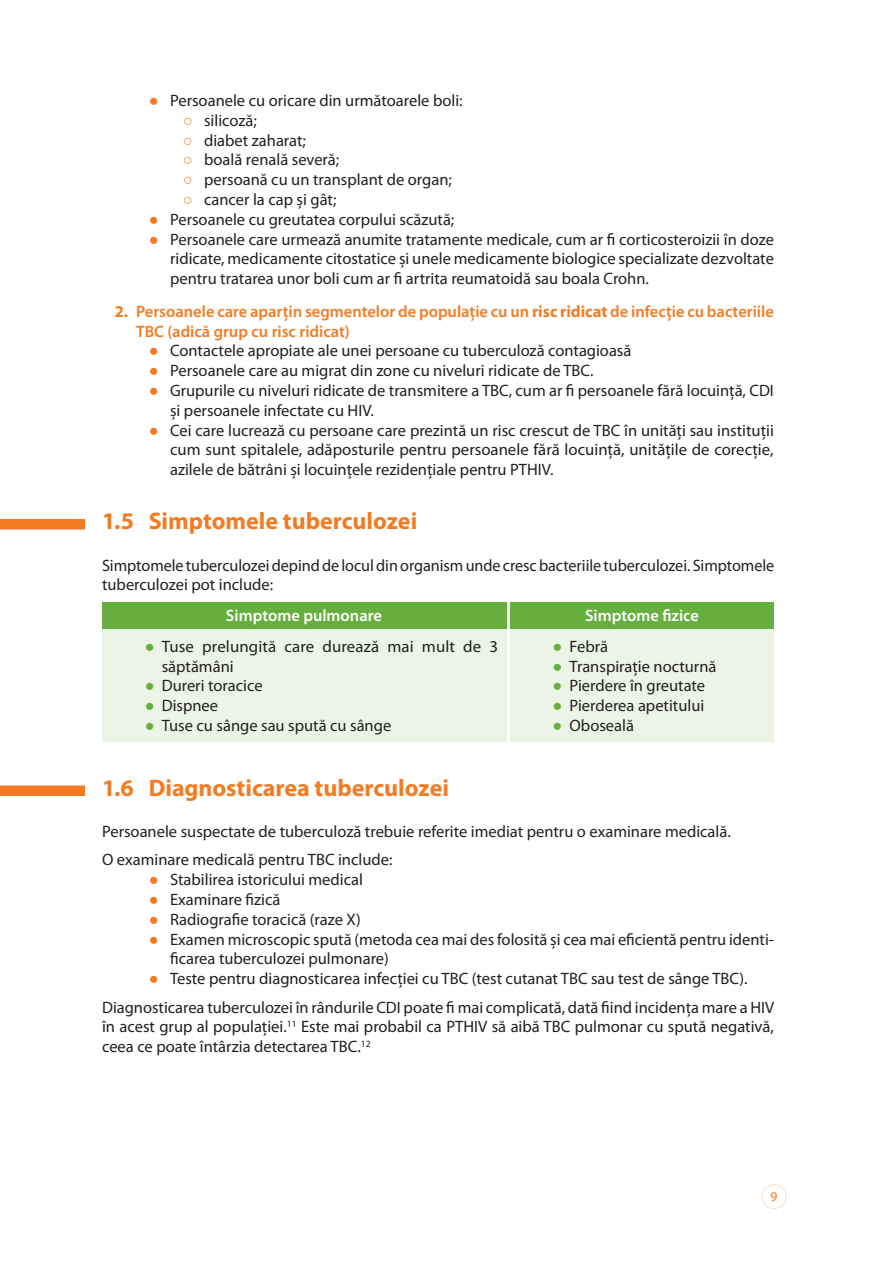
<style>
.page{position:relative;width:893px;height:1263px;background:#fff}
.page>*{position:absolute;margin:0;border:0;box-sizing:border-box;transform-origin:0 0}
.Plk_2{font:700 24px "Myriad Pro";color:#f47b21}
.punktidega{font:16.5px/19.8px "Myriad Pro";color:#231f20}
.tavakiri_enne_vahe{font:16.5px/19.8px "Myriad Pro";color:#231f20}
.numbritega_väike_plk{font:600 16.5px/19.8px "Myriad Pro";color:#f47b21}
.punktidega_2__tase{font:16.5px "Myriad Pro";color:#231f20}
.t1{font:600 16.5px "Myriad Pro";color:#fff}
.t2{font:13.5px "Myriad Pro";color:#f47b21}
.s1{font-family:"Arial";color:#f47b21}
.s2{font-weight:700}
.s3{font-family:"Arial";color:#66ae3d}
</style>
<div class="page">
<div style="left:762px;top:1184px;width:24px;height:25px;border:1px solid #fde0c7;border-radius:50%"></div>
<div style="left:0;top:519px;width:85px;height:10px;background:#f47b21"></div>
<div style="left:0;top:785px;width:85px;height:11px;background:#f47b21"></div>
<div style="left:102px;top:629px;width:404px;height:113px;background:#ecf4e6"></div>
<div style="left:510px;top:629px;width:264px;height:113px;background:#ecf4e6"></div>
<div style="left:102px;top:602px;width:404px;height:27px;background:#66ae3d"></div>
<div style="left:510px;top:602px;width:264px;height:27px;background:#66ae3d"></div>
<p class="punktidega" style="left:149px;top:90px;width:315px"><span class="s1">●</span> Persoanele cu oricare din următoarele boli:</p>
<p class="punktidega_2__tase" style="left:183px;top:110px;width:76px"><span class="s1">○</span> silicoză;</p>
<p class="punktidega_2__tase" style="left:183px;top:130px;width:125px"><span class="s1">○</span> diabet zaharat;</p>
<p class="punktidega_2__tase" style="left:183px;top:150px;width:158px"><span class="s1">○</span> boală renală severă;</p>
<p class="punktidega_2__tase" style="left:183px;top:169px;width:271px"><span class="s1">○</span> persoană cu un transplant de organ;</p>
<p class="punktidega_2__tase" style="left:183px;top:189px;width:155px"><span class="s1">○</span> cancer la cap și gât;</p>
<p class="punktidega" style="left:149px;top:209px;width:307px"><span class="s1">●</span> Persoanele cu greutatea corpului scăzută;</p>
<p class="punktidega" style="left:170px;top:229px;width:605px;text-align:justify;text-indent:-21px"><span class="s1">●</span> Persoanele care urmează anumite tratamente medicale, cum ar fi corticosteroizii în doze ridicate, medicamente citostatice și unele medicamente biologice specializate dezvoltate pentru tratarea unor boli cum ar fi artrita reumatoidă sau boala Crohn.</p>
<p class="numbritega_väike_plk" style="left:136px;top:301px;width:639px;text-indent:-21px"><span class="s2">2.</span> Persoanele care aparțin segmentelor de populație cu un <span class="s2">risc ridicat</span> de infecție cu bacteriile<br>TBC (adică grup cu risc ridicat)</p>
<p class="punktidega" style="left:149px;top:341px;width:484px"><span class="s1">●</span> Contactele apropiate ale unei persoane cu tuberculoză contagioasă</p>
<p class="punktidega" style="left:149px;top:360px;width:446px"><span class="s1">●</span> Persoanele care au migrat din zone cu niveluri ridicate de TBC.</p>
<p class="punktidega" style="left:170px;top:380px;width:605px;text-indent:-21px"><span class="s1">●</span> Grupurile cu niveluri ridicate de transmitere a TBC, cum ar fi persoanele fără locuință, CDI și persoanele infectate cu HIV.</p>
<p class="punktidega" style="left:170px;top:420px;width:605px;text-align:justify;text-indent:-21px"><span class="s1">●</span> Cei care lucrează cu persoane care prezintă un risc crescut de TBC în unități sau instituții cum sunt spitalele, adăposturile pentru persoanele fără locuință, unitățile de corecție, azilele de bătrâni și locuințele rezidențiale pentru PTHIV.</p>
<p class="Plk_2" style="left:102px;top:506px;width:317px">1.5 Simptomele tuberculozei</p>
<p class="tavakiri_enne_vahe" style="left:102px;top:555px;width:674px">Simptomele tuberculozei depind de locul din organism unde cresc bacteriile tuberculozei. Simptomele tuberculozei pot include:</p>
<p class="t1" style="left:226px;top:605px;width:157px">Simptome pulmonare</p>
<p class="t1" style="left:585px;top:605px;width:115px">Simptome fizice</p>
<p class="punktidega" style="left:162px;top:636px;width:338px;text-indent:-17px"><span class="s3">●</span> Tuse prelungită care durează mai mult de 3 săptămâni</p>
<p class="punktidega" style="left:145px;top:676px;width:119px"><span class="s3">●</span> Dureri toracice</p>
<p class="punktidega" style="left:145px;top:695px;width:75px"><span class="s3">●</span> Dispnee</p>
<p class="punktidega" style="left:145px;top:715px;width:248px"><span class="s3">●</span> Tuse cu sânge sau spută cu sânge</p>
<p class="punktidega" style="left:553px;top:636px;width:57px"><span class="s3">●</span> Febră</p>
<p class="punktidega" style="left:553px;top:656px;width:165px"><span class="s3">●</span> Transpirație nocturnă</p>
<p class="punktidega" style="left:553px;top:676px;width:154px"><span class="s3">●</span> Pierdere în greutate</p>
<p class="punktidega" style="left:553px;top:695px;width:153px"><span class="s3">●</span> Pierderea apetitului</p>
<p class="punktidega" style="left:553px;top:715px;width:83px"><span class="s3">●</span> Oboseală</p>
<p class="Plk_2" style="left:102px;top:772px;width:348px">1.6 Diagnosticarea tuberculozei</p>
<p class="tavakiri_enne_vahe" style="left:102px;top:821px;width:630px">Persoanele suspectate de tuberculoză trebuie referite imediat pentru o examinare medicală.</p>
<p class="tavakiri_enne_vahe" style="left:102px;top:850px;width:292px">O examinare medicală pentru TBC include:</p>
<p class="punktidega" style="left:149px;top:869px;width:216px"><span class="s1">●</span> Stabilirea istoricului medical</p>
<p class="punktidega" style="left:149px;top:889px;width:133px"><span class="s1">●</span> Examinare fizică</p>
<p class="punktidega" style="left:149px;top:909px;width:213px"><span class="s1">●</span> Radiografie toracică (raze X)</p>
<p class="punktidega" style="left:170px;top:929px;width:605px;text-indent:-21px"><span class="s1">●</span> Examen microscopic spută (metoda cea mai des folosită și cea mai eficientă pentru identi&shy;ficarea tuberculozei pulmonare)</p>
<p class="punktidega" style="left:149px;top:968px;width:600px"><span class="s1">●</span> Teste pentru diagnosticarea infecției cu TBC (test cutanat TBC sau test de sânge TBC).</p>
<p class="tavakiri_enne_vahe" style="left:102px;top:997px;width:674px;text-align:justify">Diagnosticarea tuberculozei în rândurile CDI poate fi mai complicată, dată fiind incidența mare a HIV în acest grup al populației.<sup>11</sup> Este mai probabil ca PTHIV să aibă TBC pulmonar cu spută negativă, ceea ce poate întârzia detectarea TBC.<sup>12</sup></p>
<p class="t2" style="left:770px;top:1188px;width:8px">9</p>
</div>
